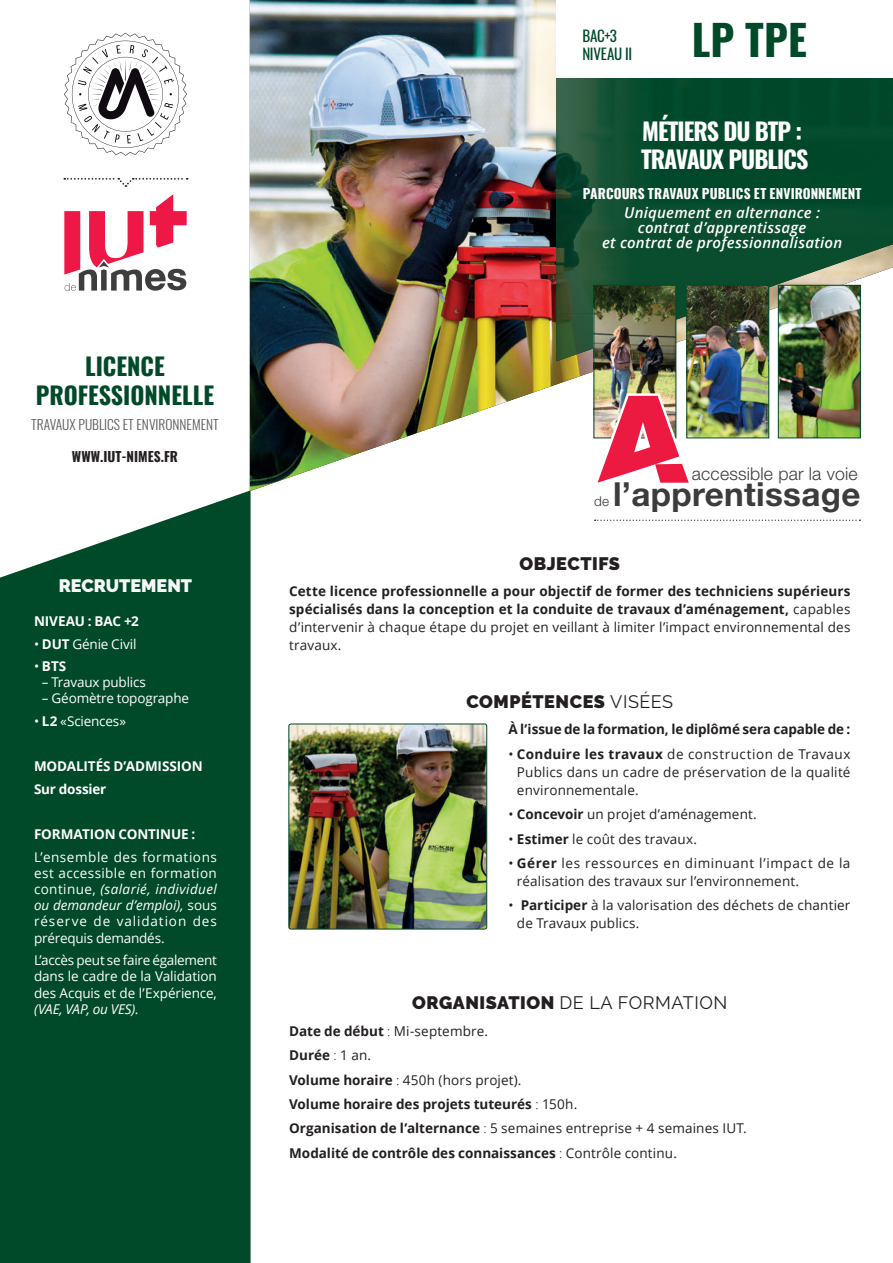
<style>
.page{position:relative;width:893px;height:1263px;background:#fff}
.page>*{position:absolute;margin:0;border:0;box-sizing:border-box;transform-origin:0 0}
.t1{font:700 42px "Oswald";color:#004929}
.t2{font:700 33.15px "Helvetica Neue";letter-spacing:.01em;color:#3c3c3d}
.t3{font:700 24px/28.5px "Oswald";letter-spacing:-.04em;color:#fff}
.t4{font:700 24px/28.5px "Oswald";color:#004929;text-align:center}
.t5{font:900 18px "Raleway";letter-spacing:.03em;color:#231f20}
.t6{font:18px "Raleway";letter-spacing:.03em;color:#231f20}
.t7{font:900 18px "Raleway";color:#f7f7f8}
.t8{font:300 17.7px "Helvetica Neue";letter-spacing:.01em;color:#3c3c3d}
.t9{font:italic 600 15px/15px "Open Sans";letter-spacing:.015em;color:#fff;text-align:center}
.t10{font:15px/18px "Oswald";letter-spacing:-.015em;color:#004929}
.t11{font:700 13.5px/24.5px "Open Sans";color:#231f20;text-align:justify}
.t12{font:13.5px/18px "Open Sans";letter-spacing:.01em;color:#231f20}
.t13{font:13.5px/16.2px "Open Sans";letter-spacing:-.01em;color:#fff;text-align:justify}
.t14{font:700 13.5px/22.5px "Open Sans";letter-spacing:-.01em;color:#fff}
.t15{font:700 13.5px "Oswald";letter-spacing:.005em;color:#fff}
.t16{font:300 13.5px "Oswald";color:#57585a}
.t17{font:700 13.5px "Oswald";color:#231f20}
.t18{font:300 13.5px "Helvetica Neue";color:#3c3c3d}
.s1{font-weight:700}
.s2{font-weight:400}
.s3{font-style:italic}
.s4{font-weight:900}
.s5{font-weight:300}
</style>
<div class="page">
<svg style="left:64px;top:33px;width:123px;height:123px"></svg>
<svg style="left:64px;top:194px;width:123px;height:97px"></svg>
<svg style="left:64px;top:178px;width:124px;height:9px"></svg>
<div style="left:0;top:490px;width:251px;height:773px;background:#004929"></div>
<img style="left:250px;top:0;width:643px;height:491px">
<img style="left:556px;top:78px;width:337px;height:188px">
<img style="left:556px;top:266px;width:275px;height:48px">
<img style="left:556px;top:314px;width:130px;height:47px">
<div style="left:556px;top:0;width:337px;height:78px;background:#fff"></div>
<img style="left:595px;top:287px;width:79px;height:106px">
<div style="left:593px;top:285px;width:83px;height:153px;border:1px solid #004929"></div>
<img style="left:688px;top:287px;width:79px;height:149px">
<div style="left:686px;top:285px;width:83px;height:153px;border:1px solid #004929"></div>
<img style="left:780px;top:287px;width:79px;height:149px">
<div style="left:778px;top:285px;width:83px;height:153px;border:1px solid #004929"></div>
<img style="left:290px;top:724px;width:197px;height:205px">
<div style="left:288px;top:724px;width:199px;height:205px;border:1px solid #004929;border-radius:2px"></div>
<svg style="left:595px;top:520px;width:265px;height:1px"></svg>
<img style="left:593px;top:393px;width:99px;height:93px">
<h3 class="t4" style="left:36px;top:354px;width:180px">LICENCE<br>PROFESSIONNELLE</h3>
<p class="t16" style="left:31px;top:413px;width:189px">TRAVAUX PUBLICS ET ENVIRONNEMENT</p>
<p class="t17" style="left:72px;top:450px;width:107px">WWW.IUT-NIMES.FR</p>
<h3 class="t7" style="left:59px;top:575px;width:135px">RECRUTEMENT</h3>
<p class="t14" style="left:34px;top:609px;width:106px">NIVEAU : BAC +2</p>
<p class="t13" style="left:34px;top:635px;width:104px">• <span class="s1">DUT</span> Génie Civil</p>
<p class="t14" style="left:34px;top:654px;width:34px"><span class="s2">•</span> BTS</p>
<p class="t13" style="left:42px;top:674px;width:106px">– Travaux publics</p>
<p class="t13" style="left:42px;top:690px;width:149px">– Géomètre topographe</p>
<p class="t13" style="left:34px;top:713px;width:94px">• <span class="s1">L2</span> «Sciences»</p>
<p class="t14" style="left:34px;top:755px;width:170px">MODALITÉS D’ADMISSION<br>Sur dossier</p>
<p class="t14" style="left:34px;top:822px;width:163px">FORMATION CONTINUE :</p>
<p class="t13" style="left:34px;top:848px;width:184px">L’ensemble des formations est accessible en formation continue, <span class="s3">(salarié, individuel ou demandeur d’emploi),</span> sous réserve de validation des prérequis demandés.</p>
<p class="t13" style="left:34px;top:952px;width:184px">L’accès peut se faire également dans le cadre de la Validation des Acquis et de l’Expérience, <span class="s3">(VAE, VAP, ou VES)</span>.</p>
<p class="t10" style="left:582px;top:25px;width:51px">BAC+3<br>NIVEAU II</p>
<h1 class="t1" style="left:692px;top:18px;width:116px">LP TPE</h1>
<h3 class="t3" style="left:641px;top:118px;width:169px">MÉTIERS DU BTP :<br>TRAVAUX PUBLICS</h3>
<p class="t15" style="left:583px;top:186px;width:280px">PARCOURS TRAVAUX PUBLICS ET ENVIRONNEMENT</p>
<p class="t9" style="left:602px;top:204px;width:242px">Uniquement en alternance : contrat d’apprentissage<br>et contrat de professionnalisation</p>
<h3 class="t8" style="left:692px;top:459px;width:167px">accessible par la voie</h3>
<h2 class="t2" style="left:613px;top:468px;width:249px">l’apprentissage</h2>
<p class="t18" style="left:594px;top:490px;width:16px">de</p>
<h3 class="t5" style="left:519px;top:553px;width:102px">OBJECTIFS</h3>
<p class="t11" style="left:289px;top:582px;width:563px;line-height:18px">Cette licence professionnelle a pour objectif de former des techniciens supérieurs spécialisés dans la conception et la conduite de travaux d’aménagement, <span class="s2">capables d’intervenir à chaque étape du projet en veillant à limiter l’impact environnemental des travaux.</span></p>
<h3 class="t5" style="left:466px;top:691px;width:208px">COMPÉTENCES <span class="s2">VISÉES</span></h3>
<p class="t11" style="left:508px;top:717px;width:344px">À l’issue de la formation, le diplômé sera capable de :</p>
<p class="t12" style="left:517px;top:744px;width:335px;text-align:justify;text-indent:-9px">• <span class="s1">Conduire les travaux</span> de construction de Travaux Publics dans un cadre de préservation de la qualité environnementale.</p>
<p class="t12" style="left:508px;top:805px;width:250px">• <span class="s1">Concevoir</span> un projet d’aménagement.</p>
<p class="t12" style="left:508px;top:829px;width:190px">• <span class="s1">Estimer</span> le coût des travaux.</p>
<p class="t12" style="left:517px;top:854px;width:335px;text-indent:-9px">• <span class="s1">Gérer</span> les ressources en diminuant l’impact de la réalisation des travaux sur l’environnement.</p>
<p class="t12" style="left:517px;top:896px;width:335px;text-indent:-9px">• <span class="s1">Participer</span> à la valorisation des déchets de chantier de Travaux publics.</p>
<h3 class="t6" style="left:412px;top:992px;width:317px"><span class="s4">ORGANISATION</span> DE LA FORMATION</h3>
<p class="t11" style="left:289px;top:1018px;width:459px;text-align:left">Date de début <span class="s5">:</span> <span class="s2">Mi-septembre.<br></span>Durée <span class="s5">:</span> <span class="s2">1 an.<br></span>Volume horaire <span class="s5">:</span> <span class="s2">450h (hors projet).<br></span>Volume horaire des projets tuteurés <span class="s5">:</span> <span class="s2">150h.<br></span>Organisation de l’alternance <span class="s5">:</span> <span class="s2">5 semaines entreprise + 4 semaines IUT.<br></span>Modalité de contrôle des connaissances <span class="s5">:</span> <span class="s2">Contrôle continu.</span></p>
</div>
